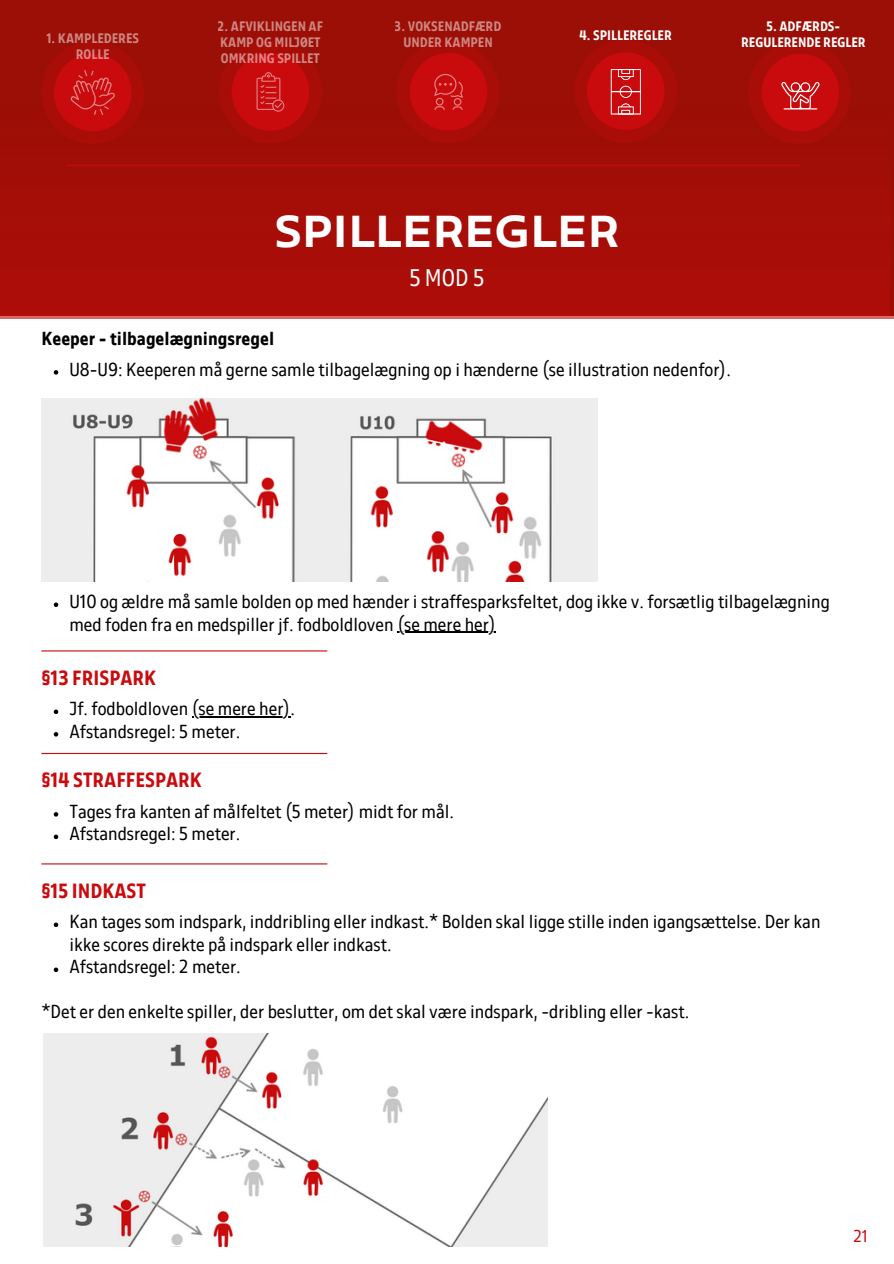
<style>
.page{position:relative;width:894px;height:1264px;background:#fff}
.page>*{position:absolute;margin:0;border:0;box-sizing:border-box;transform-origin:0 0}
.t1{font:700 expanded 39px "DBU";color:#fff}
.t2{font:condensed 21px "DBU";letter-spacing:.105em;color:#fff}
.t3{font:700 condensed 18px "DBU";color:#c90b0e}
.t4{font:condensed 16.5px/22.5px "DBU";color:#000}
.t5{font:700 condensed 16.5px "DBU";color:#000}
.t6{font:condensed 15px "DBU";color:#c90b0e}
.t7{font:700 condensed 12px/16px "DBU";color:#fff;text-align:center}
</style>
<div class="page">
<div style="left:0;top:0;width:893px;height:316px;background:#9c0f06"></div>
<div style="left:0;top:105px;width:889px;height:211px;background:#a60e07"></div>
<div style="left:41px;top:41px;width:103px;height:103px;background:#a90d08;border-radius:50%"></div>
<div style="left:54px;top:54px;width:77px;height:77px;background:#c90b0e;border-radius:50%"></div>
<svg style="left:70px;top:70px;width:45px;height:45px"></svg>
<div style="left:747px;top:41px;width:103px;height:103px;background:#a90d08;border-radius:50%"></div>
<div style="left:761px;top:54px;width:78px;height:77px;background:#c90b0e;border-radius:50%"></div>
<svg style="left:781px;top:82px;width:38px;height:27px"></svg>
<div style="left:574px;top:40px;width:103px;height:102px;background:#a90d08;border-radius:50%"></div>
<div style="left:587px;top:52px;width:77px;height:78px;background:#c90b0e;border-radius:50%"></div>
<svg style="left:610px;top:69px;width:30px;height:45px"></svg>
<div style="left:396px;top:40px;width:103px;height:103px;background:#a90d08;border-radius:50%"></div>
<div style="left:409px;top:53px;width:78px;height:78px;background:#c90b0e;border-radius:50%"></div>
<svg style="left:434px;top:74px;width:28px;height:36px"></svg>
<div style="left:219px;top:41px;width:103px;height:102px;background:#a90d08;border-radius:50%"></div>
<div style="left:231px;top:53px;width:78px;height:78px;background:#c90b0e;border-radius:50%"></div>
<svg style="left:256px;top:72px;width:28px;height:39px"></svg>
<hr style="left:66px;top:165px;width:734px;height:1px;background:#c90b0e">
<svg style="left:54px;top:709px;width:4px;height:5px"></svg>
<hr style="left:191px;top:716px;width:99px;height:1px;background:#000">
<svg style="left:54px;top:732px;width:4px;height:4px"></svg>
<hr style="left:41px;top:650px;width:286px;height:1px;background:#c90b0e">
<svg style="left:54px;top:370px;width:4px;height:4px"></svg>
<svg style="left:54px;top:602px;width:4px;height:5px"></svg>
<hr style="left:397px;top:631px;width:99px;height:2px;background:#000">
<svg style="left:54px;top:812px;width:4px;height:4px"></svg>
<svg style="left:54px;top:834px;width:4px;height:5px"></svg>
<hr style="left:41px;top:753px;width:286px;height:1px;background:#c90b0e">
<svg style="left:54px;top:922px;width:4px;height:5px"></svg>
<svg style="left:54px;top:967px;width:4px;height:5px"></svg>
<hr style="left:41px;top:863px;width:286px;height:1px;background:#c90b0e">
<img style="left:43px;top:1033px;width:504px;height:213px">
<img style="left:41px;top:398px;width:556px;height:183px">
<img style="left:70px;top:412px;width:63px;height:19px">
<img style="left:356px;top:413px;width:40px;height:19px">
<p class="t7" style="left:218px;top:20px;width:107px;text-align:left">2. AFVIKLINGEN AF<br>KAMP OG MILJØET<br>OMKRING SPILLET</p>
<p class="t7" style="left:46px;top:31px;width:94px">1. KAMPLEDERES<br>ROLLE</p>
<p class="t7" style="left:741px;top:20px;width:126px">5. ADFÆRDS-<br>REGULERENDE REGLER</p>
<p class="t7" style="left:395px;top:20px;width:108px">3. VOKSENADFÆRD<br>UNDER KAMPEN</p>
<p class="t7" style="left:579px;top:29px;width:94px">4. SPILLEREGLER</p>
<h1 class="t1" style="left:274px;top:216px;width:347px">SPILLEREGLER</h1>
<p class="t2" style="left:409px;top:269px;width:76px">5MOD5</p>
<p class="t5" style="left:41px;top:332px;width:234px">Keeper - tilbagelægningsregel</p>
<p class="t4" style="left:69px;top:360px;width:663px">U8-U9: Keeperen må gerne samle tilbagelægning op i hænderne (se illustration nedenfor).</p>
<p class="t4" style="left:69px;top:592px;width:761px">U10 og ældre må samle bolden op med hænder i straffesparksfeltet, dog ikke v. forsætlig tilbagelægning med foden fra en medspiller jf. fodboldloven (se mere her)</p>
<p class="t3" style="left:41px;top:670px;width:116px">§13 FRISPARK</p>
<p class="t4" style="left:69px;top:699px;width:227px">Jf. fodboldloven (se mere her).<br>Afstandsregel: 5 meter.</p>
<p class="t3" style="left:41px;top:773px;width:162px">§14 STRAFFESPARK</p>
<p class="t4" style="left:69px;top:801px;width:386px">Tages fra kanten af målfeltet (5 meter) midt for mål.<br>Afstandsregel: 5 meter.</p>
<p class="t3" style="left:41px;top:883px;width:106px">§15 INDKAST</p>
<p class="t4" style="left:69px;top:912px;width:752px">Kan tages som indspark, inddribling eller indkast.* Bolden skal ligge stille inden igangsættelse. Der kan ikke scores direkte på indspark eller indkast.<br>Afstandsregel: 2 meter.</p>
<p class="t4" style="left:41px;top:1002px;width:649px">*Det er den enkelte spiller, der beslutter, om det skal være indspark, -dribling eller -kast.</p>
<p class="t6" style="left:853px;top:1230px;width:16px">21</p>
</div>
